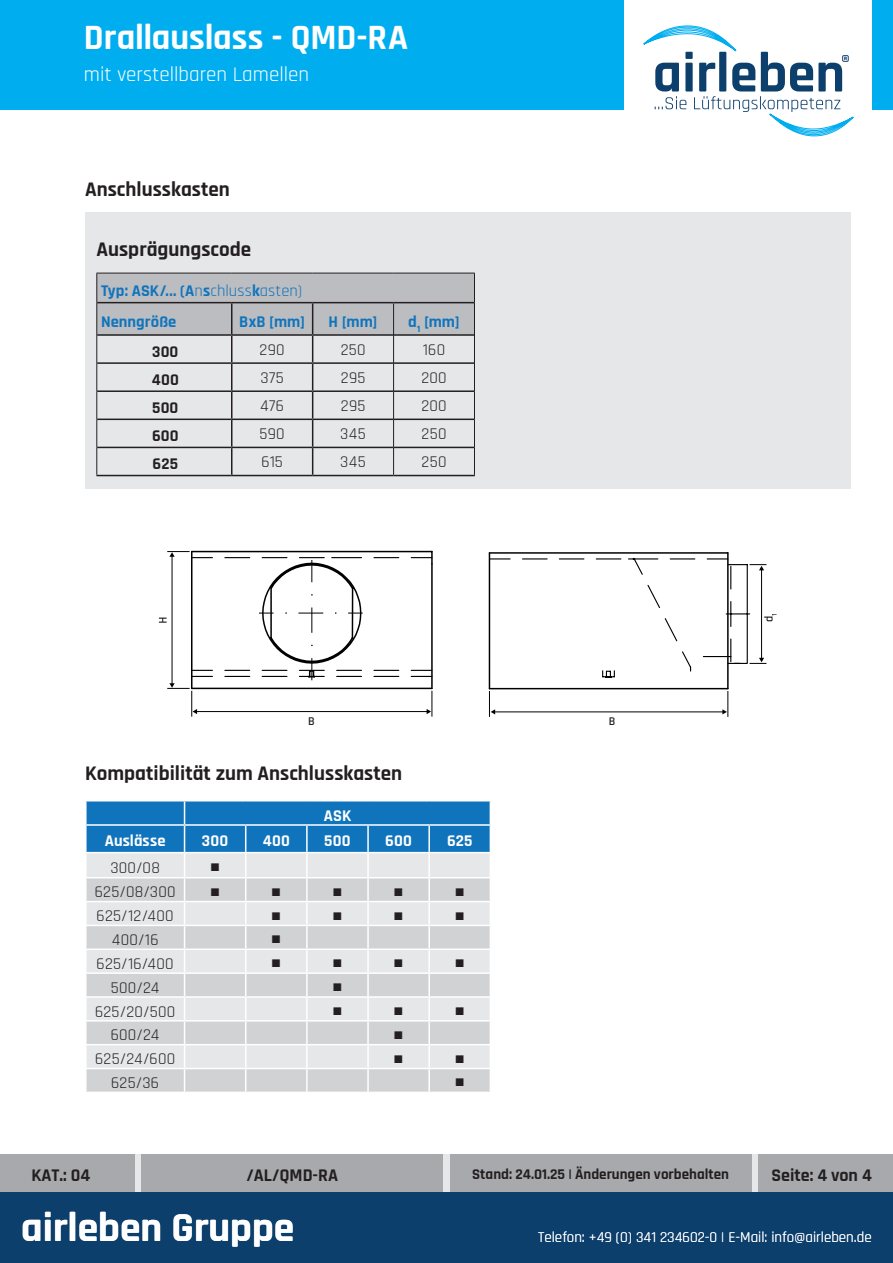
<style>
.page{position:relative;width:893px;height:1263px;background:#fff}
.page>*{position:absolute;margin:0;border:0;box-sizing:border-box;transform-origin:0 0}
.t1{font:700 41.55px "Rajdhani";color:#fff}
.t2{font:700 36px "Rajdhani";letter-spacing:-.005em;color:#fff}
.Text{font:700 21px "Rajdhani";color:#231f20}
.t3{font:21px "Rajdhani";color:#fff}
.t4{font:700 18px "Rajdhani";color:#231f20}
.List_Nr{font:16.5px "Rajdhani";letter-spacing:.015em;color:#231f20}
.List_Nr-2{font:700 16.5px "Rajdhani";color:#1074bc}
.Text-2{font:700 16.5px "Rajdhani";letter-spacing:.005em;color:#fff}
.t5{font:16.5px "Arial";color:#231f20}
.List_Nr-3{font:700 16.5px "Rajdhani";letter-spacing:.01em;color:#231f20}
.t6{font:15px "Rajdhani";color:#fff}
.t7{font:700 15px "Rajdhani";color:#231f20}
.t8{font:600 12px "Rajdhani";color:#231f20}
.t9{font:600 11.85px "Rajdhani";color:#231f20}
.s1{font-weight:400}
</style>
<div class="page">
<div style="left:0;top:1154px;width:893px;height:39px;background:#e6e7e9"></div>
<div style="left:758px;top:1154px;width:135px;height:39px;background:#a8a9ad"></div>
<div style="left:0;top:1154px;width:135px;height:39px;background:#a8a9ad"></div>
<div style="left:450px;top:1154px;width:302px;height:39px;background:#a8a9ad"></div>
<div style="left:141px;top:1154px;width:302px;height:39px;background:#a8a9ad"></div>
<div style="left:0;top:0;width:893px;height:109px;background:#00aeef"></div>
<div style="left:625px;top:0;width:247px;height:149px;background:#fff"></div>
<svg style="left:643px;top:26px;width:210px;height:110px"></svg>
<div style="left:0;top:1193px;width:893px;height:70px;background:#0c3f6c"></div>
<div style="left:85px;top:212px;width:765px;height:277px;background:#e6e7e9"></div>
<hr style="left:489px;top:688px;width:239px;height:1px;background:#000001">
<hr style="left:727px;top:553px;width:2px;height:136px;background:#000001">
<hr style="left:489px;top:553px;width:1px;height:136px;background:#000001">
<hr style="left:494px;top:711px;width:229px;height:1px;background:#000001">
<svg style="left:489px;top:691px;width:6px;height:26px"></svg>
<svg style="left:722px;top:691px;width:6px;height:26px"></svg>
<svg style="left:488px;top:552px;width:288px;height:126px"></svg>
<svg style="left:159px;top:550px;width:274px;height:167px"></svg>
<hr style="left:96px;top:475px;width:136px;height:1px;background:#231f20">
<hr style="left:232px;top:475px;width:81px;height:1px;background:#231f20">
<hr style="left:313px;top:475px;width:81px;height:1px;background:#231f20">
<hr style="left:394px;top:475px;width:81px;height:1px;background:#231f20">
<svg style="left:96px;top:273px;width:379px;height:202px"></svg>
<svg style="left:86px;top:801px;width:405px;height:290px;background:#bccddb"></svg>
<hr style="left:307px;top:1068px;width:61px;height:1px;background:#fff">
<hr style="left:306px;top:1069px;width:2px;height:22px;background:#fff">
<hr style="left:368px;top:1068px;width:61px;height:1px;background:#fff">
<hr style="left:367px;top:1069px;width:2px;height:22px;background:#fff">
<hr style="left:429px;top:1068px;width:62px;height:1px;background:#fff">
<hr style="left:428px;top:1069px;width:2px;height:22px;background:#fff">
<p class="t2" style="left:84px;top:16px;width:326px">Drallauslass - QMD-RA</p>
<p class="t3" style="left:84px;top:62px;width:227px">mit verstellbaren Lamellen</p>
<p class="Text" style="left:85px;top:176px;width:146px">Anschlusskasten</p>
<p class="Text" style="left:96px;top:237px;width:156px">Ausprägungscode</p>
<p class="List_Nr-2" style="left:101px;top:280px;width:202px">Typ: ASK/... (A<span class="s1">n</span>s<span class="s1">chluss</span>k<span class="s1">asten)</span></p>
<p class="List_Nr-2" style="left:101px;top:311px;width:77px">Nenngröße</p>
<p class="List_Nr-2" style="left:239px;top:311px;width:67px">BxB [mm]</p>
<p class="List_Nr-2" style="left:329px;top:311px;width:50px">H [mm]</p>
<p class="List_Nr-2" style="left:408px;top:311px;width:53px">d<sub>1</sub> [mm]</p>
<p class="List_Nr-3" style="left:152px;top:341px;width:28px">300</p>
<p class="List_Nr" style="left:260px;top:340px;width:27px">290</p>
<p class="List_Nr" style="left:341px;top:340px;width:26px">250</p>
<p class="List_Nr" style="left:423px;top:340px;width:24px">160</p>
<p class="List_Nr-3" style="left:152px;top:369px;width:29px">400</p>
<p class="List_Nr" style="left:260px;top:368px;width:25px">375</p>
<p class="List_Nr" style="left:341px;top:368px;width:26px">295</p>
<p class="List_Nr" style="left:421px;top:368px;width:27px">200</p>
<p class="List_Nr-3" style="left:152px;top:398px;width:28px">500</p>
<p class="List_Nr" style="left:260px;top:396px;width:25px">476</p>
<p class="List_Nr" style="left:341px;top:396px;width:26px">295</p>
<p class="List_Nr" style="left:421px;top:396px;width:27px">200</p>
<p class="List_Nr-3" style="left:152px;top:426px;width:28px">600</p>
<p class="List_Nr" style="left:260px;top:424px;width:27px">590</p>
<p class="List_Nr" style="left:340px;top:424px;width:27px">345</p>
<p class="List_Nr" style="left:422px;top:424px;width:26px">250</p>
<p class="List_Nr-3" style="left:153px;top:454px;width:27px">625</p>
<p class="List_Nr" style="left:261px;top:452px;width:23px">615</p>
<p class="List_Nr" style="left:340px;top:452px;width:27px">345</p>
<p class="List_Nr" style="left:422px;top:452px;width:26px">250</p>
<p class="t8" style="left:308px;top:714px;width:8px">B</p>
<p class="t9" style="left:609px;top:714px;width:8px">B</p>
<p class="Text" style="left:85px;top:760px;width:319px">Kompatibilität zum Anschlusskasten</p>
<p class="Text-2" style="left:324px;top:805px;width:29px">ASK</p>
<p class="Text-2" style="left:105px;top:831px;width:62px">Auslässe</p>
<p class="Text-2" style="left:202px;top:831px;width:28px">300</p>
<p class="Text-2" style="left:263px;top:831px;width:29px">400</p>
<p class="Text-2" style="left:324px;top:831px;width:28px">500</p>
<p class="Text-2" style="left:385px;top:831px;width:28px">600</p>
<p class="Text-2" style="left:447px;top:831px;width:27px">625</p>
<p class="List_Nr" style="left:110px;top:858px;width:51px">300/08</p>
<p class="t5" style="left:210px;top:854px;width:11px">■</p>
<p class="List_Nr" style="left:95px;top:883px;width:82px">625/08/300</p>
<p class="t5" style="left:210px;top:878px;width:11px">■</p>
<p class="t5" style="left:271px;top:878px;width:11px">■</p>
<p class="t5" style="left:332px;top:878px;width:11px">■</p>
<p class="t5" style="left:394px;top:878px;width:11px">■</p>
<p class="t5" style="left:455px;top:878px;width:11px">■</p>
<p class="List_Nr" style="left:97px;top:906px;width:79px">625/12/400</p>
<p class="t5" style="left:271px;top:902px;width:11px">■</p>
<p class="t5" style="left:332px;top:902px;width:11px">■</p>
<p class="t5" style="left:394px;top:902px;width:11px">■</p>
<p class="t5" style="left:455px;top:902px;width:11px">■</p>
<p class="List_Nr" style="left:112px;top:930px;width:48px">400/16</p>
<p class="t5" style="left:271px;top:926px;width:11px">■</p>
<p class="List_Nr" style="left:97px;top:954px;width:79px">625/16/400</p>
<p class="t5" style="left:271px;top:950px;width:11px">■</p>
<p class="t5" style="left:332px;top:950px;width:11px">■</p>
<p class="t5" style="left:394px;top:950px;width:11px">■</p>
<p class="t5" style="left:455px;top:950px;width:11px">■</p>
<p class="List_Nr" style="left:111px;top:978px;width:50px">500/24</p>
<p class="t5" style="left:332px;top:974px;width:11px">■</p>
<p class="List_Nr" style="left:95px;top:1002px;width:82px">625/20/500</p>
<p class="t5" style="left:332px;top:998px;width:11px">■</p>
<p class="t5" style="left:394px;top:998px;width:11px">■</p>
<p class="t5" style="left:455px;top:998px;width:11px">■</p>
<p class="List_Nr" style="left:111px;top:1026px;width:50px">600/24</p>
<p class="t5" style="left:394px;top:1021px;width:11px">■</p>
<p class="List_Nr" style="left:95px;top:1049px;width:82px">625/24/600</p>
<p class="t5" style="left:394px;top:1045px;width:11px">■</p>
<p class="t5" style="left:455px;top:1045px;width:11px">■</p>
<p class="List_Nr" style="left:111px;top:1073px;width:50px">625/36</p>
<p class="t5" style="left:455px;top:1069px;width:11px">■</p>
<p class="t4" style="left:32px;top:1164px;width:60px">KAT.: 04</p>
<p class="t4" style="left:247px;top:1164px;width:93px">/AL/QMD-RA</p>
<p class="t7" style="left:472px;top:1165px;width:258px">Stand: 24.01.25 | Änderungen vorbehalten</p>
<p class="t4" style="left:771px;top:1164px;width:102px">Seite: 4 von 4</p>
<p class="t1" style="left:21px;top:1202px;width:275px">airleben Gruppe</p>
<p class="t6" style="left:538px;top:1228px;width:335px">Telefon: +49 (0) 341 234602-0 | E-Mail: info@airleben.de</p>
</div>
